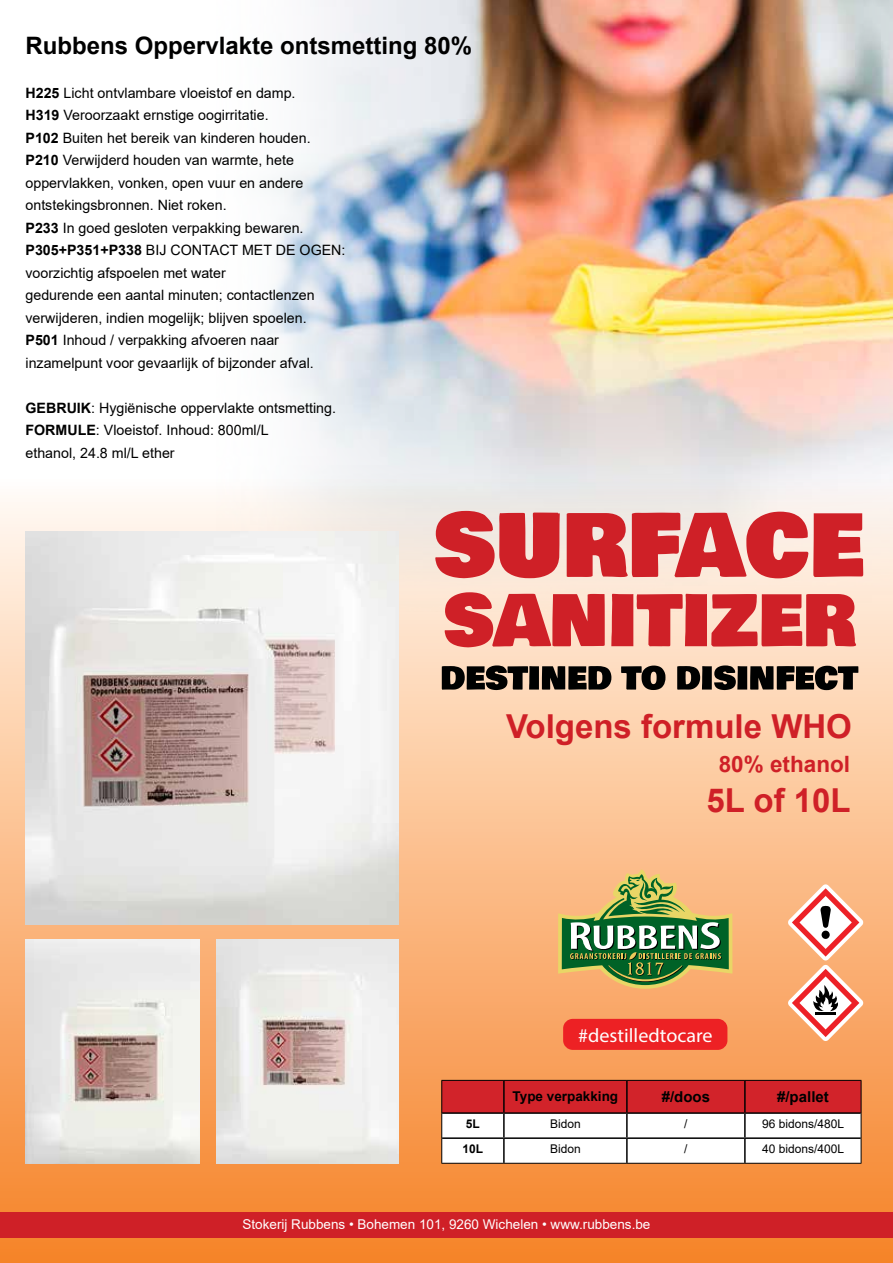
<style>
.page{position:relative;width:893px;height:1263px;background:#fff}
.page>*{position:absolute;margin:0;border:0;box-sizing:border-box;transform-origin:0 0}
.t1{font:700 33px "Arial";color:#cf2027}
.t2{font:700 24px "Arial";color:#000}
.t3{font:700 22.5px "Arial";color:#cf2027}
.t4{font:19.5px "Myriad Pro";color:#fff}
.t5{font:700 15px "Arial";color:#000}
.t6{font:14.25px/22.5px "Arial";color:#000}
.t7{font:13.5px "Arial";color:#fff}
.t8{font:700 13.5px "Arial";color:#000}
.t9{font:12px "Arial";color:#000}
.t10{font:700 12px "Arial";color:#000}
.s1{font-weight:700}
</style>
<div class="page">
<div style="left:0;top:475px;width:893px;height:788px;background:linear-gradient(to bottom,#fffbf5,#f58227)"></div>
<img style="left:217px;top:0;width:676px;height:714px">
<div style="left:0;top:1212px;width:893px;height:26px;background:#cf2027"></div>
<svg style="left:558px;top:869px;width:174px;height:120px;background:#9a9f63"></svg>
<div style="left:563px;top:1019px;width:164px;height:31px;background:#ed2124;border-radius:10px"></div>
<img style="left:26px;top:531px;width:373px;height:394px">
<svg style="left:788px;top:884px;width:76px;height:157px"></svg>
<hr style="left:815px;top:1012px;width:21px;height:3px;background:#000">
<svg style="left:441px;top:1080px;width:421px;height:83px"></svg>
<hr style="left:441px;top:1163px;width:63px;height:1px;background:#000">
<hr style="left:504px;top:1163px;width:123px;height:1px;background:#000">
<hr style="left:627px;top:1163px;width:118px;height:1px;background:#000">
<hr style="left:745px;top:1163px;width:116px;height:1px;background:#000">
<img style="left:26px;top:940px;width:174px;height:223px">
<img style="left:217px;top:940px;width:182px;height:223px">
<svg style="left:435px;top:511px;width:125px;height:67px;background:#d85255"></svg>
<svg style="left:567px;top:512px;width:296px;height:66px;background:#d95557"></svg>
<svg style="left:442px;top:665px;width:169px;height:25px;background:#4a4138"></svg>
<svg style="left:621px;top:665px;width:44px;height:25px"></svg>
<svg style="left:677px;top:665px;width:181px;height:25px;background:#4e443b"></svg>
<svg style="left:445px;top:592px;width:160px;height:55px;background:#db5555"></svg>
<svg style="left:611px;top:594px;width:245px;height:52px;background:#da4f4f"></svg>
<h2 class="t2" style="left:26px;top:28px;width:448px">Rubbens Oppervlakte ontsmetting 80%</h2>
<p class="t6" style="left:26px;top:81px;width:321px"><span class="s1">H225</span> Licht ontvlambare vloeistof en damp.<br><span class="s1">H319</span> Veroorzaakt ernstige oogirritatie.<br><span class="s1">P102</span> Buiten het bereik van kinderen houden.<br><span class="s1">P210</span> Verwijderd houden van warmte, hete oppervlakken, vonken, open vuur en andere ontstekingsbronnen. Niet roken.<br><span class="s1">P233</span> In goed gesloten verpakking bewaren.<br><span class="s1">P305+P351+P338</span> BIJ CONTACT MET DE OGEN: voorzichtig afspoelen met water<br>gedurende een aantal minuten; contactlenzen verwijderen, indien mogelijk; blijven spoelen.<br><span class="s1">P501</span> Inhoud / verpakking afvoeren naar inzamelpunt voor gevaarlijk of bijzonder afval.</p>
<p class="t6" style="left:26px;top:396px;width:312px"><span class="s1">GEBRUIK</span>: Hygiënische oppervlakte ontsmetting.<br><span class="s1">FORMULE</span>: Vloeistof. Inhoud: 800ml/L<br>ethanol, 24.8 ml/L ether</p>
<h1 class="t1" style="left:506px;top:704px;width:347px">Volgens formule WHO</h1>
<h3 class="t3" style="left:719px;top:748px;width:133px">80% ethanol</h3>
<h1 class="t1" style="left:706px;top:777px;width:146px">5L of 10L</h1>
<h3 class="t4" style="left:578px;top:1023px;width:136px">#destilledtocare</h3>
<p class="t8" style="left:513px;top:1086px;width:107px">Type verpakking</p>
<p class="t5" style="left:662px;top:1086px;width:50px">#/doos</p>
<p class="t5" style="left:777px;top:1086px;width:53px">#/pallet</p>
<p class="t10" style="left:466px;top:1115px;width:16px">5L</p>
<p class="t9" style="left:550px;top:1115px;width:32px">Bidon</p>
<p class="t9" style="left:684px;top:1115px;width:5px">/</p>
<p class="t9" style="left:762px;top:1115px;width:84px">96 bidons/480L</p>
<p class="t10" style="left:463px;top:1140px;width:22px">10L</p>
<p class="t9" style="left:550px;top:1140px;width:32px">Bidon</p>
<p class="t9" style="left:684px;top:1140px;width:5px">/</p>
<p class="t9" style="left:762px;top:1140px;width:84px">40 bidons/400L</p>
<p class="t7" style="left:242px;top:1214px;width:409px">Stokerij Rubbens • Bohemen 101, 9260 Wichelen • www.rubbens.be</p>
</div>
